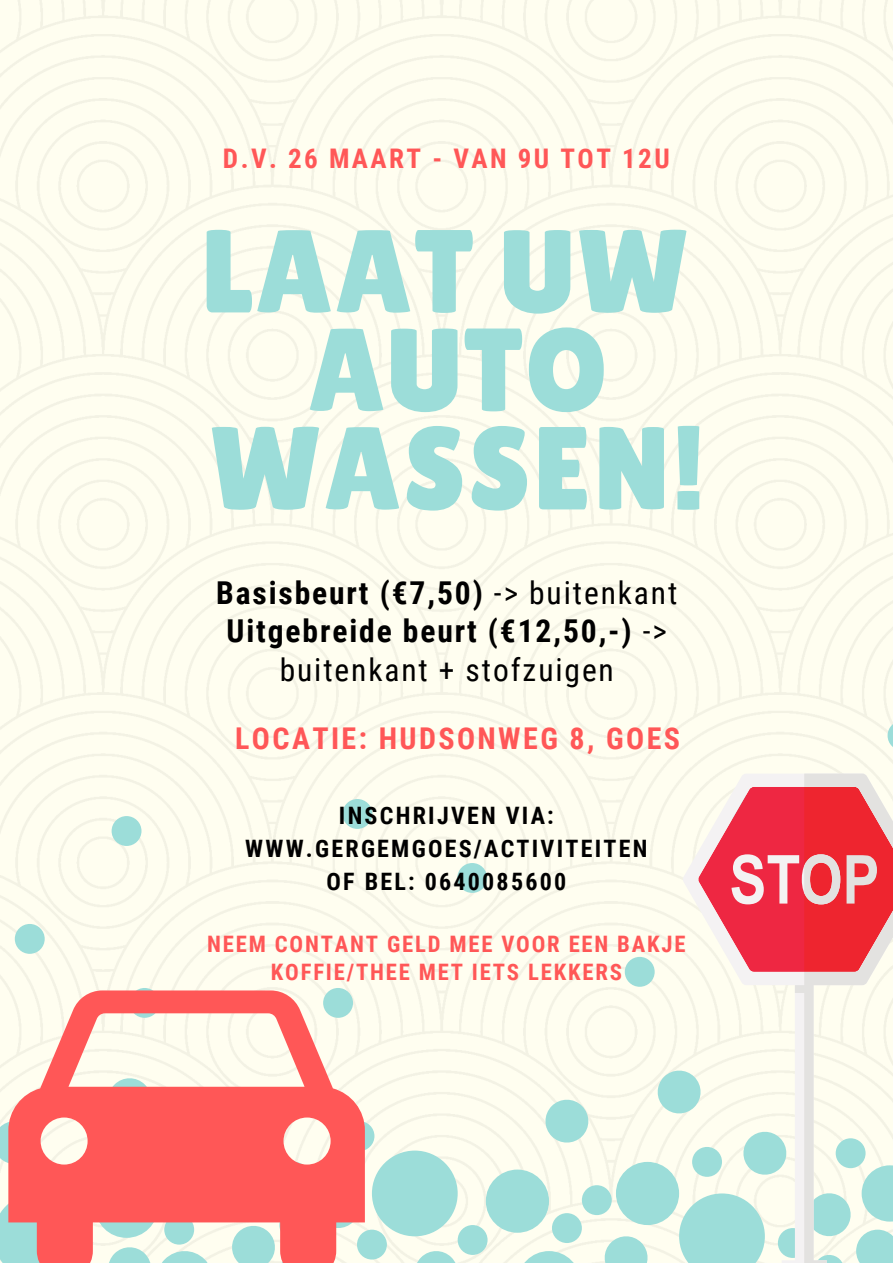
<style>
.page{position:relative;width:893px;height:1263px;background:#fff}
.page>*{position:absolute;margin:0;border:0;box-sizing:border-box;transform-origin:0 0}
.t1{font:117.68px/98.5px "Lilita One";letter-spacing:.02em;color:#9cddd9;text-align:center}
.t2{font:700 31.5px/38.2px "Roboto Condensed";letter-spacing:.06em;color:#000;text-align:center}
.t3{font:700 30px "Roboto Condensed";letter-spacing:.08em;color:#ff5757}
.t4{font:700 27px "Roboto Condensed";letter-spacing:.09em;color:#ff5757}
.t5{font:700 24px/33.2px "Roboto Condensed";letter-spacing:.095em;color:#000;text-align:center}
.t6{font:700 22.65px "Roboto Condensed";letter-spacing:.08em;color:#ff5757}
.s1{font-weight:400}
</style>
<div class="page">
<img style="left:0;top:0;width:893px;height:1263px">
<svg style="left:0;top:1193px;width:8px;height:70px"></svg>
<svg style="left:0;top:1121px;width:8px;height:43px"></svg>
<svg style="left:130px;top:988px;width:29px;height:30px"></svg>
<div style="left:112px;top:816px;width:29px;height:30px;background:#9cddd9;border-radius:50%"></div>
<div style="left:15px;top:924px;width:30px;height:30px;background:#9cddd9;border-radius:50%"></div>
<div style="left:372px;top:1150px;width:86px;height:86px;background:#9cddd9;border-radius:50%"></div>
<svg style="left:887px;top:721px;width:6px;height:29px"></svg>
<div style="left:457px;top:863px;width:30px;height:30px;background:#9cddd9;border-radius:50%"></div>
<div style="left:342px;top:799px;width:30px;height:30px;background:#9cddd9;border-radius:50%"></div>
<div style="left:486px;top:1169px;width:63px;height:64px;background:#9cddd9;border-radius:50%"></div>
<svg style="left:517px;top:1251px;width:63px;height:12px"></svg>
<div style="left:616px;top:1162px;width:63px;height:63px;background:#9cddd9;border-radius:50%"></div>
<div style="left:625px;top:957px;width:29px;height:30px;background:#9cddd9;border-radius:50%"></div>
<div style="left:357px;top:1229px;width:30px;height:30px;background:#9cddd9;border-radius:50%"></div>
<div style="left:458px;top:1225px;width:29px;height:30px;background:#9cddd9;border-radius:50%"></div>
<div style="left:552px;top:1213px;width:30px;height:30px;background:#9cddd9;border-radius:50%"></div>
<div style="left:344px;top:1121px;width:30px;height:30px;background:#9cddd9;border-radius:50%"></div>
<div style="left:582px;top:1185px;width:30px;height:30px;background:#9cddd9;border-radius:50%"></div>
<div style="left:323px;top:988px;width:30px;height:30px;background:#9cddd9;border-radius:50%"></div>
<svg style="left:413px;top:1249px;width:47px;height:14px"></svg>
<svg style="left:543px;top:1097px;width:47px;height:48px"></svg>
<svg style="left:655px;top:1068px;width:28px;height:47px"></svg>
<svg style="left:602px;top:1234px;width:47px;height:29px"></svg>
<svg style="left:679px;top:1193px;width:4px;height:70px"></svg>
<svg style="left:8px;top:990px;width:357px;height:273px;fill:#ff5757"></svg>
<svg style="left:683px;top:773px;width:112px;height:490px"></svg>
<svg style="left:795px;top:773px;width:98px;height:490px"></svg>
<p class="t4" style="left:223px;top:143px;width:448px">D.V. 26 MAART - VAN 9U TOT 12U</p>
<p class="t1" style="left:202px;top:222px;width:488px">LAAT UW</p>
<p class="t1" style="left:209px;top:320px;width:498px">AUTO<br>WASSEN!</p>
<p class="t2" style="left:216px;top:574px;width:463px">Basisbeurt (€7,50) <span class="s1">-&gt; buitenkant</span></p>
<p class="t2" style="left:226px;top:612px;width:442px">Uitgebreide beurt (€12,50,-) <span class="s1">-&gt; buitenkant + stofzuigen</span></p>
<p class="t3" style="left:235px;top:721px;width:446px">LOCATIE: HUDSONWEG 8, GOES</p>
<p class="t5" style="left:245px;top:799px;width:404px">INSCHRIJVEN VIA:<br>WWW.GERGEMGOES/ACTIVITEITEN</p>
<p class="t5" style="left:326px;top:865px;width:241px">OF BEL: 0640085600</p>
<p class="t6" style="left:207px;top:931px;width:480px">NEEM CONTANT GELD MEE VOOR EEN BAKJE</p>
<p class="t6" style="left:271px;top:959px;width:352px">KOFFIE/THEE MET IETS LEKKERS</p>
</div>
